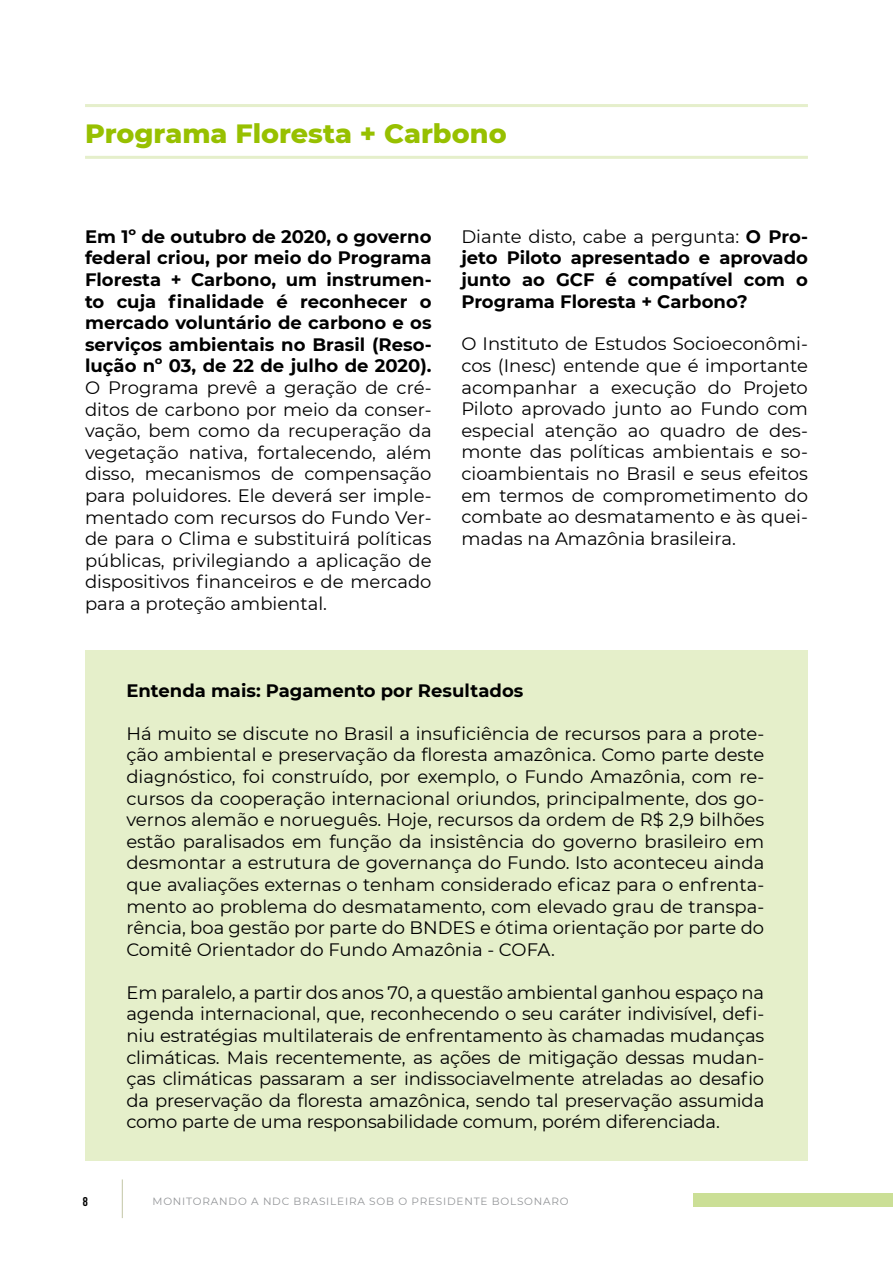
<style>
.page{position:relative;width:893px;height:1263px;background:#fff}
.page>*{position:absolute;margin:0;border:0;box-sizing:border-box;transform-origin:0 0}
.t1{font:800 27px "Montserrat";color:#97c000}
.t2{font:18px/21.6px "Montserrat";color:#000;text-align:justify}
.t3{font:700 18px/21.6px "Montserrat";color:#000;text-align:justify}
.t4{font:700 12.75px "Bebas Neue";color:#000}
.t5{font:10.5px "Montserrat";letter-spacing:.075em;color:#939598}
.s1{font-weight:400}
</style>
<div class="page">
<div style="left:85px;top:651px;width:723px;height:510px;background:#e5efca"></div>
<hr style="left:85px;top:156px;width:723px;height:3px;background:#e5efcb">
<hr style="left:85px;top:104px;width:723px;height:3px;background:#e5efcb">
<hr style="left:122px;top:1179px;width:1px;height:39px;background:#c2c5a5">
<div style="left:693px;top:1193px;width:200px;height:14px;background:#cbdf96"></div>
<h1 class="t1" style="left:85px;top:114px;width:423px">Programa Floresta + Carbono</h1>
<p class="t3" style="left:85px;top:225px;width:348px">Em 1º de outubro de 2020, o governo federal criou, por meio do Programa Floresta + Carbono, um instrumen&shy;to cuja finalidade é reconhecer o mercado voluntário de carbono e os serviços ambientais no Brasil (Reso&shy;lução nº 03, de 22 de julho de 2020).</p>
<p class="t2" style="left:85px;top:376px;width:348px">O Programa prevê a geração de cré&shy;ditos de carbono por meio da conser&shy;vação, bem como da recuperação da vegetação nativa, fortalecendo, além disso, mecanismos de compensação para poluidores. Ele deverá ser imple&shy;mentado com recursos do Fundo Ver&shy;de para o Clima e substituirá políticas públicas, privilegiando a aplicação de dispositivos financeiros e de mercado para a proteção ambiental.</p>
<p class="t3" style="left:461px;top:225px;width:348px"><span class="s1">Diante disto, cabe a pergunta:</span> O Pro&shy;jeto Piloto apresentado e aprovado junto ao GCF é compatível com o Programa Floresta + Carbono?</p>
<p class="t2" style="left:461px;top:333px;width:348px">O Instituto de Estudos Socioeconômi&shy;cos (Inesc) entende que é importante acompanhar a execução do Projeto Piloto aprovado junto ao Fundo com especial atenção ao quadro de des&shy;monte das políticas ambientais e so&shy;cioambientais no Brasil e seus efeitos em termos de comprometimento do combate ao desmatamento e às quei&shy;madas na Amazônia brasileira.</p>
<p class="t3" style="left:126px;top:679px;width:398px">Entenda mais: Pagamento por Resultados</p>
<p class="t2" style="left:126px;top:722px;width:639px">Há muito se discute no Brasil a insuficiência de recursos para a prote&shy;ção ambiental e preservação da floresta amazônica. Como parte deste diagnóstico, foi construído, por exemplo, o Fundo Amazônia, com re&shy;cursos da cooperação internacional oriundos, principalmente, dos go&shy;vernos alemão e norueguês. Hoje, recursos da ordem de R$ 2,9 bilhões estão paralisados em função da insistência do governo brasileiro em desmontar a estrutura de governança do Fundo. Isto aconteceu ainda que avaliações externas o tenham considerado eficaz para o enfrenta&shy;mento ao problema do desmatamento, com elevado grau de transpa&shy;rência, boa gestão por parte do BNDES e ótima orientação por parte do Comitê Orientador do Fundo Amazônia - COFA.</p>
<p class="t2" style="left:126px;top:981px;width:639px">Em paralelo, a partir dos anos 70, a questão ambiental ganhou espaço na agenda internacional, que, reconhecendo o seu caráter indivisível, defi&shy;niu estratégias multilaterais de enfrentamento às chamadas mudanças climáticas. Mais recentemente, as ações de mitigação dessas mudan&shy;ças climáticas passaram a ser indissociavelmente atreladas ao desafio da preservação da floresta amazônica, sendo tal preservação assumida como parte de uma responsabilidade comum, porém diferenciada.</p>
<p class="t4" style="left:83px;top:1195px;width:7px">8</p>
<p class="t5" style="left:153px;top:1194px;width:418px">Monitorando a NDC brasileira sob o presidente Bolsonaro</p>
</div>
